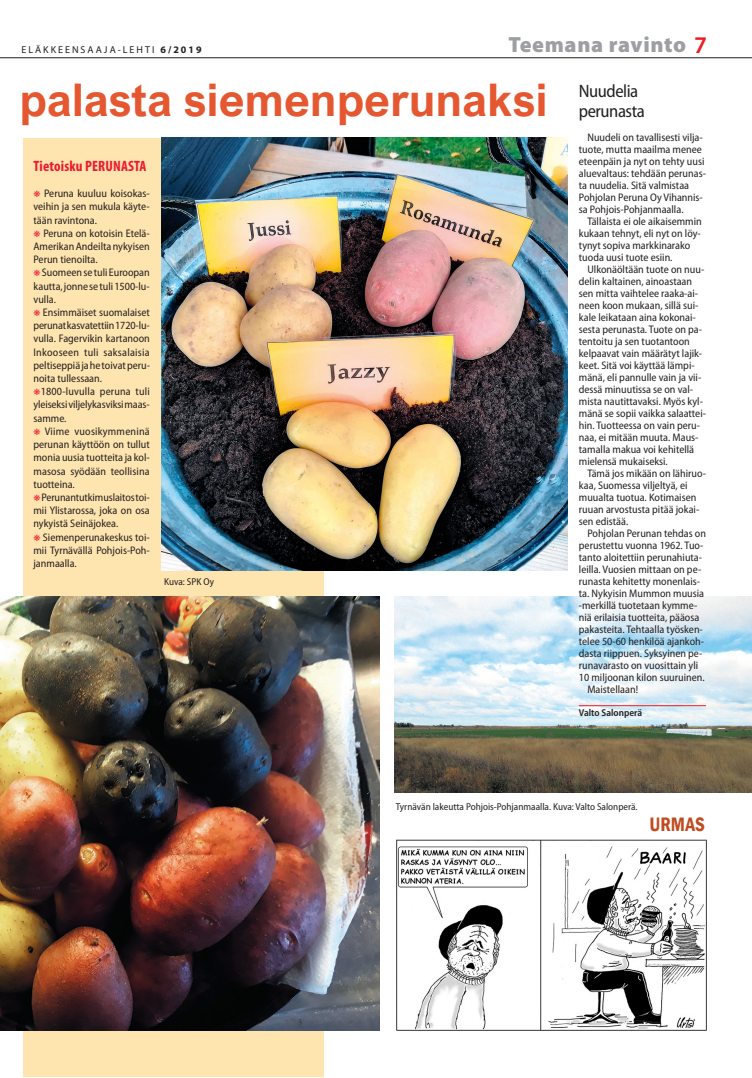
<style>
.page{position:relative;width:752px;height:1078px;background:#fff}
.page>*{position:absolute;margin:0;border:0;box-sizing:border-box;transform-origin:0 0}
.t1{font:700 45px "Arial Nova";color:#e55731}
.t2{font:900 22px "Myriad Pro";letter-spacing:.03em;color:#9d9fa2}
.t3{font:600 condensed 20px "Franklin Gothic";letter-spacing:.005em;color:#c04b20;scale:.95 1}
.t4{font:semi-condensed 18px/20px "Myriad Pro";letter-spacing:-.025em;color:#231f20}
.t5{font:700 condensed 15px "Myriad Pro";letter-spacing:.01em;color:#ec1a30}
.t6{font:semi-condensed 11px/12px "Myriad Pro";color:#231f20;text-align:justify}
.t7{font:semi-condensed 10px "Myriad Pro";color:#231f20}
.t8{font:10px "Myriad Pro";letter-spacing:.2em;color:#231f20}
.t9{font:600 semi-condensed 10px "Myriad Pro";color:#231f20}
.s1{font-weight:700}
.s2{font-weight:600;font-size:24px;color:#ee1d23}
</style>
<div class="page">
<hr style="left:0;top:57px;width:751px;height:1px;background:#231f20">
<img style="left:396px;top:839px;width:311px;height:191px">
<div style="left:23px;top:137px;width:300px;height:939px;background:#fee4af"></div>
<img style="left:0;top:596px;width:379px;height:433px">
<img style="left:162px;top:138px;width:405px;height:432px">
<img style="left:394px;top:596px;width:357px;height:196px">
<hr style="left:578px;top:705px;width:127px;height:1px;background:#ee1d23">
<p class="t8" style="left:22px;top:43px;width:181px">ELÄKKEENSAAJA-LEHTI <span class="s1">6/2019</span></p>
<h2 class="t2" style="left:508px;top:29px;width:200px">Teemana ravinto <span class="s2">7</span></h2>
<h1 class="t1" style="left:19px;top:74px;width:529px">palasta siemenperunaksi</h1>
<h3 class="t5" style="left:33px;top:156px;width:114px">Tietoisku PERUNASTA</h3>
<p class="t6" style="left:33px;top:187px;width:118px;line-height:13.2px;text-indent:11px">Peruna kuuluu koisokas&shy;veihin ja sen mukula käyte&shy;tään ravintona.</p>
<p class="t6" style="left:33px;top:227px;width:118px;line-height:13.2px;text-indent:10px">Peruna on kotoisin Etelä-Amerikan Andeilta nykyisen Perun tienoilta.</p>
<p class="t6" style="left:33px;top:266px;width:118px;line-height:13.2px;text-indent:8px">Suomeen se tuli Euroopan kautta, jonne se tuli 1500-lu&shy;vulla.</p>
<p class="t6" style="left:33px;top:306px;width:118px;line-height:13.2px;text-indent:9px">Ensimmäiset suomalaiset perunat kasvatettiin 1720-lu&shy;vulla. Fagervikin kartanoon Inkooseen tuli saksalaisia peltiseppiä ja he toivat peru&shy;noita tullessaan.</p>
<p class="t6" style="left:33px;top:385px;width:118px;line-height:13.2px;text-indent:7px">1800-luvulla peruna tuli yleiseksi viljelykasviksi maas&shy;samme.</p>
<p class="t6" style="left:33px;top:425px;width:118px;line-height:13.2px;text-indent:11px">Viime vuosikymmeninä perunan käyttöön on tullut monia uusia tuotteita ja kol&shy;masosa syödään teollisina tuotteina.</p>
<p class="t6" style="left:33px;top:491px;width:118px;line-height:13.2px;text-indent:8px">Perunantutkimuslaitos toi&shy;mii Ylistarossa, joka on osa nykyistä Seinäjokea.</p>
<p class="t6" style="left:33px;top:530px;width:118px;line-height:13.2px;text-indent:9px">Siemenperunakeskus toi&shy;mii Tyrnävällä Pohjois-Poh&shy;janmaalla.</p>
<h3 class="t4" style="left:578px;top:81px;width:67px">Nuudelia perunasta</h3>
<p class="t6" style="left:578px;top:131px;width:128px;text-align:left;text-indent:9px">Nuudeli on tavallisesti vilja&shy;tuote, mutta maailma menee eteenpäin ja nyt on tehty uusi aluevaltaus: tehdään perunas&shy;ta nuudelia. Sitä valmistaa<br>Pohjolan Peruna Oy Vihannis&shy;sa Pohjois-Pohjanmaalla.</p>
<p class="t6" style="left:578px;top:215px;width:124px;text-align:left;text-indent:9px">Tällaista ei ole aikaisemmin kukaan tehnyt, eli nyt on löy&shy;tynyt sopiva markkinarako tuoda uusi tuote esiin.</p>
<p class="t6" style="left:578px;top:263px;width:128px;text-align:left;text-indent:9px">Ulkonäöltään tuote on nuu&shy;delin kaltainen, ainoastaan sen mitta vaihtelee raaka-ai&shy;neen koon mukaan, sillä sui&shy;kale leikataan aina kokonai&shy;sesta perunasta. Tuote on pa&shy;tentoitu ja sen tuotantoon kelpaavat vain määrätyt lajik&shy;keet. Sitä voi käyttää lämpi&shy;mänä, eli pannulle vain ja vii&shy;dessä minuutissa se on val&shy;mista nautittavaksi. Myös kyl&shy;mänä se sopii vaikka salaattei&shy;hin. Tuotteessa on vain peru&shy;naa, ei mitään muuta. Maus&shy;tamalla makua voi kehitellä mielensä mukaiseksi.</p>
<p class="t6" style="left:578px;top:467px;width:128px;text-align:left;text-indent:9px">Tämä jos mikään on lähiruo&shy;kaa, Suomessa viljeltyä, ei muualta tuotua. Kotimaisen ruuan arvostusta pitää jokai&shy;sen edistää.</p>
<p class="t6" style="left:587px;top:527px;width:120px">Pohjolan Perunan tehdas on</p>
<p class="t6" style="left:578px;top:539px;width:126px">perustettu vuonna 1962. Tuo-</p>
<p class="t6" style="left:578px;top:551px;width:125px">tanto aloitettiin perunahiuta-</p>
<p class="t6" style="left:578px;top:563px;width:124px">leilla. Vuosien mittaan on pe-</p>
<p class="t6" style="left:578px;top:575px;width:123px">runasta kehitetty monenlais-</p>
<p class="t6" style="left:578px;top:587px;width:127px">ta. Nykyisin Mummon muusia</p>
<p class="t6" style="left:578px;top:599px;width:120px">-merkillä tuotetaan kymme-</p>
<p class="t6" style="left:578px;top:611px;width:122px">niä erilaisia tuotteita, pääosa</p>
<p class="t6" style="left:578px;top:623px;width:125px">pakasteita. Tehtaalla työsken-</p>
<p class="t6" style="left:578px;top:635px;width:127px">telee 50-60 henkilöä ajankoh-</p>
<p class="t6" style="left:578px;top:647px;width:125px">dasta riippuen. Syksyinen pe-</p>
<p class="t6" style="left:578px;top:659px;width:121px">runavarasto on vuosittain yli</p>
<p class="t6" style="left:578px;top:671px;width:127px">10 miljoonan kilon suuruinen.</p>
<p class="t6" style="left:587px;top:683px;width:52px">Maistellaan!</p>
<p class="t9" style="left:578px;top:707px;width:65px">Valto Salonperä</p>
<p class="t7" style="left:164px;top:576px;width:51px">Kuva: SPK Oy</p>
<p class="t7" style="left:395px;top:801px;width:243px">Tyrnävän lakeutta Pohjois-Pohjanmaalla. Kuva: Valto Salonperä.</p>
<h3 class="t3" style="left:649px;top:810px;width:60px">URMAS</h3>
</div>
